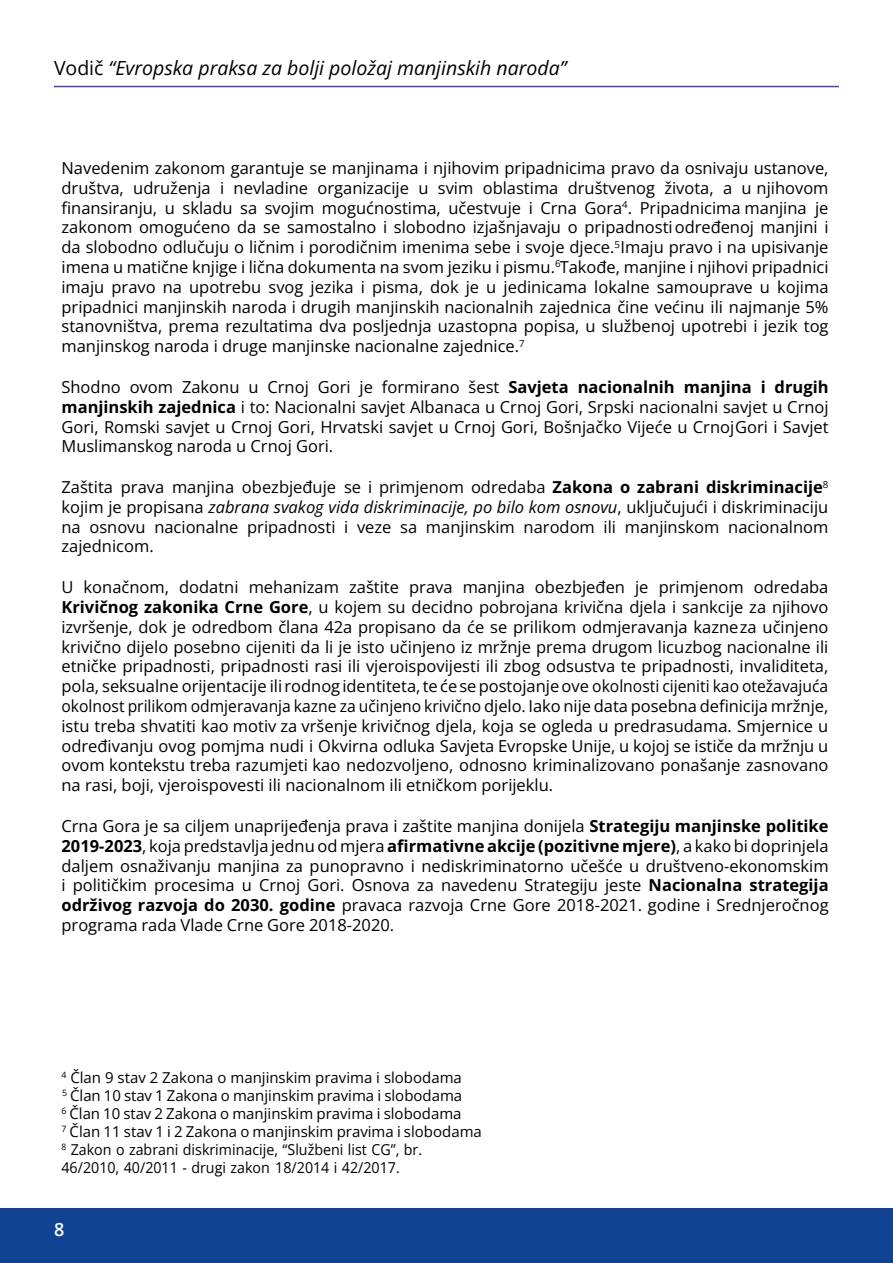
<style>
.page{position:relative;width:893px;height:1263px;background:#fff}
.page>*{position:absolute;margin:0;border:0;box-sizing:border-box;transform-origin:0 0}
.t1{font:italic 19.5px "Open Sans";color:#000}
.t2{font:600 18px "Open Sans";color:#fff}
.t3{font:16.5px/19.8px "Open Sans";color:#000;text-align:justify}
.t4{font:15px/18px "Open Sans";color:#000}
.s1{font-style:normal}
.s2{font-weight:700}
.s3{font-style:italic}
</style>
<div class="page">
<hr style="left:54px;top:86px;width:785px;height:1px;background:#4c4898">
<div style="left:0;top:1208px;width:893px;height:55px;background:#124392"></div>
<p class="t1" style="left:54px;top:54px;width:514px"><span class="s1">Vodič</span> “Evropska praksa za bolji položaj manjinskih naroda”</p>
<p class="t3" style="left:62px;top:158px;width:769px">Navedenim zakonom garantuje se manjinama i njihovim pripadnicima pravo da osnivaju ustanove, društva, udruženja i nevladine organizacije u svim oblastima društvenog života, a u njihovom finansiranju, u skladu sa svojim mogućnostima, učestvuje i Crna Gora<sup>4</sup>. Pripadnicima manjina je zakonom omogućeno da se samostalno i slobodno izjašnjavaju o pripadnosti određenoj manjini i da slobodno odlučuju o ličnim i porodičnim imenima sebe i svoje djece.<sup>5</sup> Imaju pravo i na upisivanje imena u matične knjige i lična dokumenta na svom jeziku i pismu.<sup>6</sup> Takođe, manjine i njihovi pripadnici imaju pravo na upotrebu svog jezika i pisma, dok je u jedinicama lokalne samouprave u kojima pripadnici manjinskih naroda i drugih manjinskih nacionalnih zajednica čine većinu ili najmanje 5% stanovništva, prema rezultatima dva posljednja uzastopna popisa, u službenoj upotrebi i jezik tog manjinskog naroda i druge manjinske nacionalne zajednice.<sup>7</sup></p>
<p class="t3" style="left:62px;top:377px;width:769px">Shodno ovom Zakonu u Crnoj Gori je formirano šest <span class="s2">Savjeta nacionalnih manjina i drugih manjinskih zajednica</span> i to: Nacionalni savjet Albanaca u Crnoj Gori, Srpski nacionalni savjet u Crnoj Gori, Romski savjet u Crnoj Gori, Hrvatski savjet u Crnoj Gori, Bošnjačko Vijeće u Crnoj Gori i Savjet Muslimanskog naroda u Crnoj Gori.</p>
<p class="t3" style="left:61px;top:477px;width:768px">Zaštita prava manjina obezbjeđuje se i primjenom odredaba <span class="s2">Zakona o zabrani diskriminacije</span><sup>8 </sup>kojim je propisana <span class="s3">zabrana svakog vida diskriminacije, po bilo kom osnovu</span>, uključujući i diskriminaciju na osnovu nacionalne pripadnosti i veze sa manjinskim narodom ili manjinskom nacionalnom zajednicom.</p>
<p class="t3" style="left:61px;top:577px;width:768px">U konačnom, dodatni mehanizam zaštite prava manjina obezbjeđen je primjenom odredaba <span class="s2">Krivičnog zakonika Crne Gore</span>, u kojem su decidno pobrojana krivična djela i sankcije za njihovo izvršenje, dok je odredbom člana 42a propisano da će se prilikom odmjeravanja kazne za učinjeno krivično dijelo posebno cijeniti da li je isto učinjeno iz mržnje prema drugom licu zbog nacionalne ili etničke pripadnosti, pripadnosti rasi ili vjeroispovijesti ili zbog odsustva te pripadnosti, invaliditeta, pola, seksualne orijentacije ili rodnog identiteta, te će se postojanje ove okolnosti cijeniti kao otežavajuća okolnost prilikom odmjeravanja kazne za učinjeno krivično djelo. Iako nije data posebna definicija mržnje, istu treba shvatiti kao motiv za vršenje krivičnog djela, koja se ogleda u predrasudama. Smjernice u određivanju ovog pomjma nudi i Okvirna odluka Savjeta Evropske Unije, u kojoj se ističe da mržnju u ovom kontekstu treba razumjeti kao nedozvoljeno, odnosno kriminalizovano ponašanje zasnovano na rasi, boji, vjeroispovesti ili nacionalnom ili etničkom porijeklu.</p>
<p class="t3" style="left:61px;top:816px;width:769px">Crna Gora je sa ciljem unaprijeđenja prava i zaštite manjina donijela <span class="s2">Strategiju manjinske politike 2019-2023</span>, koja predstavlja jednu od mjera <span class="s2">afirmativne akcije (pozitivne mjere)</span>, a kako bi doprinjela daljem osnaživanju manjina za punopravno i nediskriminatorno učešće u društveno-ekonomskim i političkim procesima u Crnoj Gori. Osnova za navedenu Strategiju jeste <span class="s2">Nacionalna strategija održivog razvoja do 2030. godine</span> pravaca razvoja Crne Gore 2018-2021. godine i Srednjeročnog programa rada Vlade Crne Gore 2018-2020.</p>
<p class="t4" style="left:62px;top:1068px;width:422px"><sup>4</sup> Član 9 stav 2 Zakona o manjinskim pravima i slobodama<br><sup>5</sup> Član 10 stav 1 Zakona o manjinskim pravima i slobodama<br><sup>6</sup> Član 10 stav 2 Zakona o manjinskim pravima i slobodama<br><sup>7</sup> Član 11 stav 1 i 2 Zakona o manjinskim pravima i slobodama <sup>8</sup> Zakon o zabrani diskriminacije, “Službeni list CG”, br.<br>46/2010, 40/2011 - drugi zakon 18/2014 i 42/2017.</p>
<p class="t2" style="left:54px;top:1216px;width:12px">8</p>
</div>
